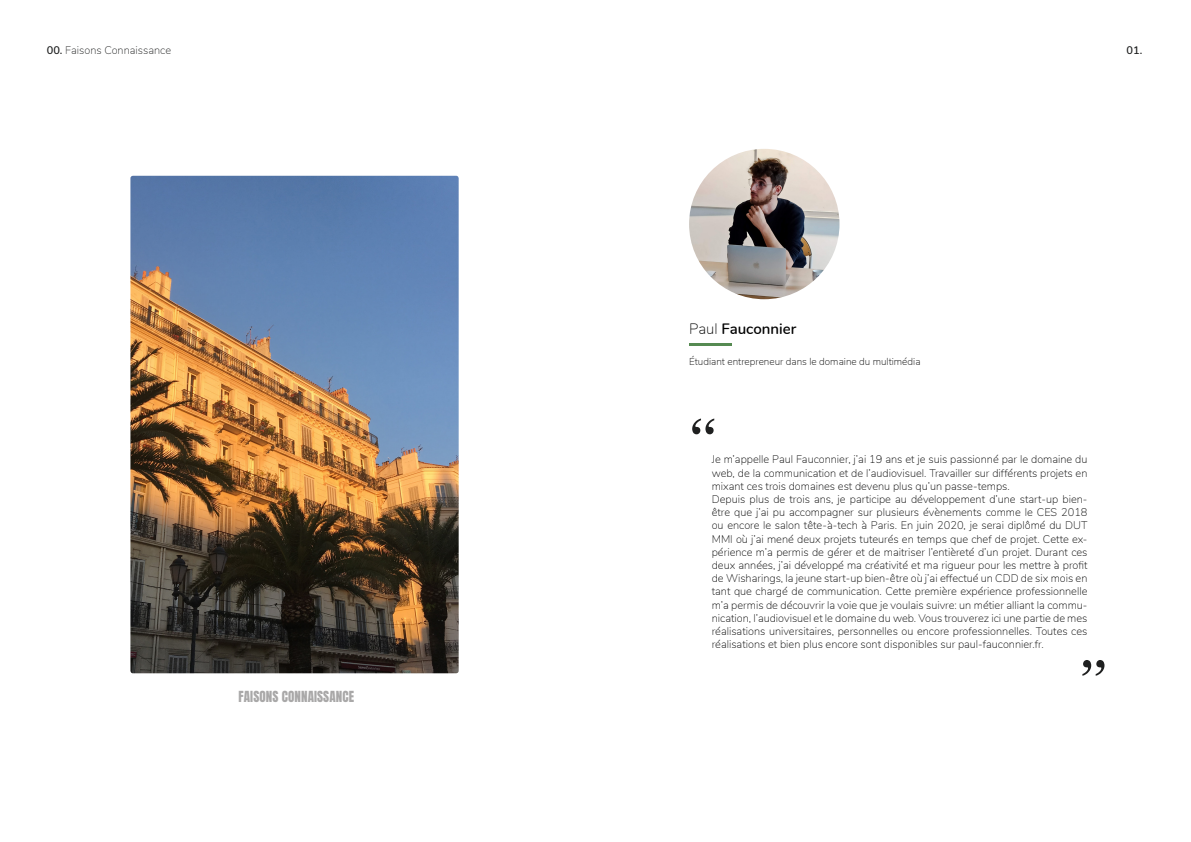
<style>
.page{position:relative;width:1191px;height:842px;background:#fff}
.page>*{position:absolute;margin:0;border:0;box-sizing:border-box;transform-origin:0 0}
.t1{font:55px "Copperplate";color:#1f2020}
.t2{font:600 15px "Nunito";color:#000}
.t3{font:13px "Anton";letter-spacing:.01em;color:#a9a8a8}
.t4{font:200 11px/13.2px "Nunito";color:#000}
.t5{font:200 11px "Nunito";color:#1f2020}
.t6{font:600 11px "Nunito";color:#1f2020}
.t7{font:200 10px "Nunito";color:#000}
.s1{font-weight:600}
.s2{font-weight:200}
</style>
<div class="page">
<img style="left:130px;top:176px;width:329px;height:497px">
<img style="left:689px;top:149px;width:150px;height:150px;border-radius:75px">
<hr style="left:689px;top:343px;width:43px;height:3px;background:#568a52">
<p class="t5" style="left:47px;top:42px;width:126px"><span class="s1">00.</span> Faisons Connaissance</p>
<p class="t6" style="left:1126px;top:42px;width:17px">01.</p>
<h2 class="t2" style="left:689px;top:318px;width:109px"><span class="s2">Paul</span> Fauconnier</h2>
<p class="t7" style="left:689px;top:354px;width:233px">Étudiant entrepreneur dans le domaine du multimédia</p>
<h1 class="t1" style="left:689px;top:398px;width:29px">“</h1>
<p class="t4" style="left:711px;top:452px;width:377px">Je m’appelle Paul Fauconnier, j’ai 19 ans et je suis passionné par le domaine du web, de la communication et de l’audiovisuel. Travailler sur différents projets en mixant ces trois domaines est devenu plus qu’un passe-temps.<br>Depuis plus de trois ans, je participe au développement d’une start-up bien&shy;être que j’ai pu accompagner sur plusieurs évènements comme le CES 2018 ou encore le salon tête-à-tech à Paris. En juin 2020, je serai diplômé du DUT MMI où j’ai mené deux projets tuteurés en temps que chef de projet. Cette ex&shy;périence m’a permis de gérer et de maitriser l’entièreté d’un projet. Durant ces deux années, j’ai développé ma créativité et ma rigueur pour les mettre à profit de Wisharings, la jeune start-up bien-être où j’ai effectué un CDD de six mois en tant que chargé de communication. Cette première expérience professionnelle m’a permis de découvrir la voie que je voulais suivre: un métier alliant la commu&shy;nication, l’audiovisuel et le domaine du web. Vous trouverez ici une partie de mes réalisations universitaires, personnelles ou encore professionnelles. Toutes ces réalisations et bien plus encore sont disponibles sur paul-fauconnier.fr.</p>
<p class="t3" style="left:238px;top:690px;width:117px">FAISONS CONNAISSANCE</p>
<h1 class="t1" style="left:1107px;top:696px;width:29px;rotate:-180deg">“</h1>
</div>
